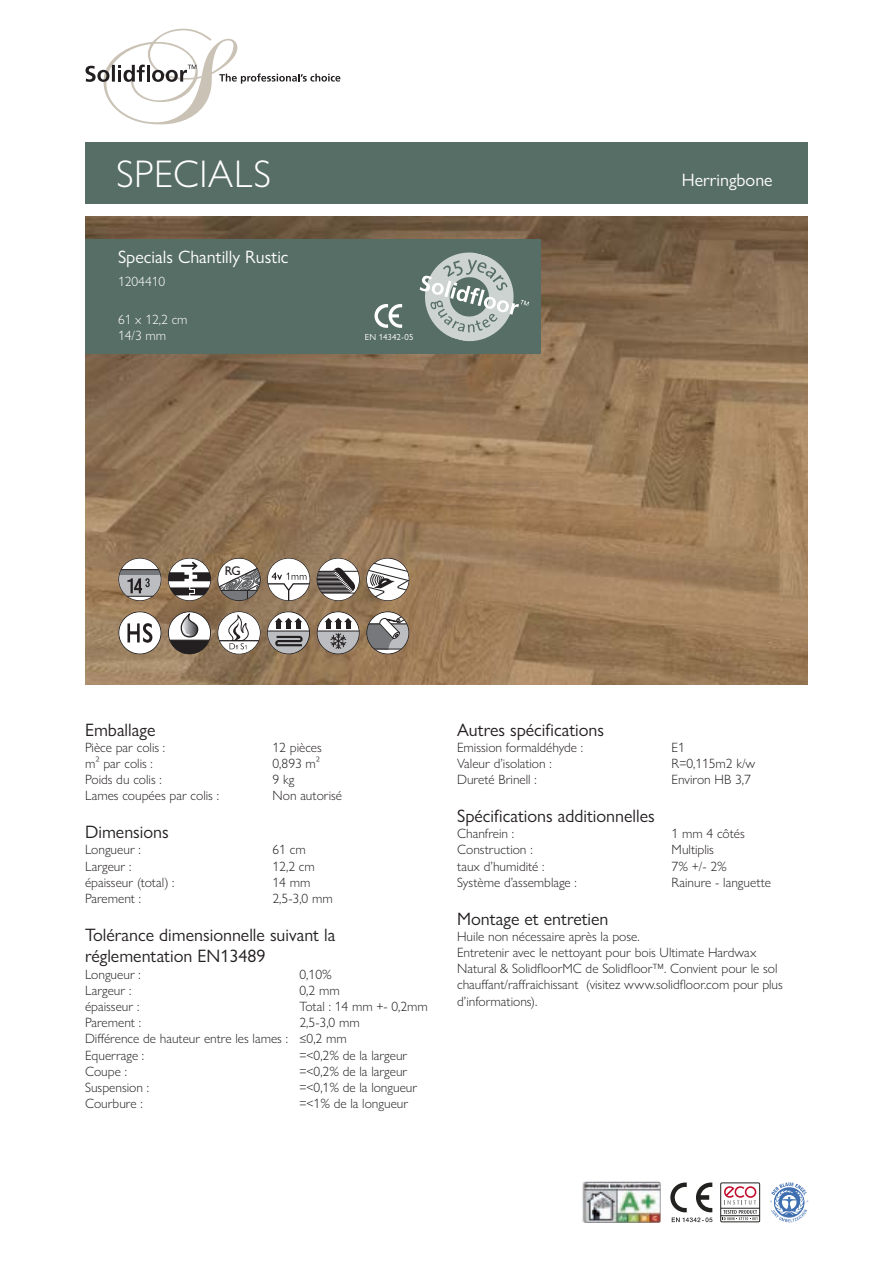
<style>
.page{position:relative;width:893px;height:1263px;background:#fff}
.page>*{position:absolute;margin:0;border:0;box-sizing:border-box;transform-origin:0 0}
.t1{font:300 38.7px "Gill Sans Nova";letter-spacing:.015em;color:#fff}
.t2{font:18px/21.6px "Gill Sans Nova";color:#231f20}
.t3{font:18px "Gill Sans Nova";color:#fff}
.t4{font:300 13.5px/16.2px "Gill Sans Nova";color:#231f20}
.t5{font:300 13.5px/16.2px "Gill Sans Nova";color:#fff}
.t6{font:500 12.6px "Gill Sans Nova";color:#231f20}
.t7{font:8.85px "Gill Sans Nova";letter-spacing:.015em;color:#fff}
</style>
<div class="page">
<img style="left:85px;top:217px;width:723px;height:468px">
<svg style="left:85px;top:29px;width:255px;height:95px"></svg>
<svg style="left:670px;top:1182px;width:42px;height:40px"></svg>
<svg style="left:770px;top:1182px;width:39px;height:41px"></svg>
<svg style="left:724px;top:1186px;width:32px;height:18px"></svg>
<div style="left:720px;top:1182px;width:40px;height:40px;border:1px solid #222221"></div>
<hr style="left:721px;top:1208px;width:39px;height:1px;background:#222221">
<hr style="left:721px;top:1215px;width:39px;height:1px;background:#222221">
<svg style="left:723px;top:1210px;width:34px;height:10px"></svg>
<img style="left:582px;top:1181px;width:79px;height:42px">
<div style="left:85px;top:239px;width:455px;height:115px;background:#576e67"></div>
<div style="left:85px;top:142px;width:723px;height:62px;background:#576e67"></div>
<svg style="left:168px;top:558px;width:43px;height:43px"></svg>
<div style="left:168px;top:558px;width:43px;height:43px;border:1px solid #231f20;border-radius:50%"></div>
<svg style="left:168px;top:612px;width:43px;height:42px"></svg>
<div style="left:168px;top:611px;width:43px;height:43px;border:1px solid #231f20;border-radius:50%"></div>
<svg style="left:119px;top:558px;width:42px;height:43px"></svg>
<div style="left:118px;top:558px;width:43px;height:43px;border:1px solid #231f20;border-radius:50%"></div>
<div style="left:119px;top:612px;width:42px;height:42px;background:#fff;border-radius:50%"></div>
<svg style="left:127px;top:623px;width:25px;height:20px"></svg>
<div style="left:118px;top:611px;width:43px;height:43px;border:1px solid #231f20;border-radius:50%"></div>
<svg style="left:218px;top:558px;width:42px;height:43px"></svg>
<hr style="left:218px;top:590px;width:42px;height:1px;background:#231f20">
<div style="left:217px;top:558px;width:44px;height:43px;border:1px solid #231f20;border-radius:50%"></div>
<svg style="left:218px;top:611px;width:42px;height:43px"></svg>
<hr style="left:218px;top:640px;width:42px;height:1px;background:#231f20">
<svg style="left:227px;top:616px;width:23px;height:33px"></svg>
<div style="left:217px;top:611px;width:44px;height:43px;border:1px solid #231f20;border-radius:50%"></div>
<div style="left:267px;top:558px;width:43px;height:43px;background:#fff;border-radius:50%"></div>
<svg style="left:267px;top:572px;width:43px;height:29px"></svg>
<div style="left:267px;top:558px;width:43px;height:43px;border:1px solid #231f20;border-radius:50%"></div>
<svg style="left:267px;top:612px;width:43px;height:42px"></svg>
<svg style="left:267px;top:632px;width:43px;height:22px"></svg>
<hr style="left:267px;top:631px;width:43px;height:1px;background:#231f20">
<svg style="left:275px;top:618px;width:27px;height:10px"></svg>
<svg style="left:274px;top:635px;width:30px;height:12px"></svg>
<div style="left:267px;top:611px;width:43px;height:43px;border:1px solid #231f20;border-radius:50%"></div>
<svg style="left:317px;top:558px;width:43px;height:43px"></svg>
<hr style="left:317px;top:593px;width:43px;height:1px;background:#231f20">
<div style="left:317px;top:558px;width:43px;height:43px;border:1px solid #231f20;border-radius:50%"></div>
<svg style="left:317px;top:612px;width:42px;height:42px"></svg>
<svg style="left:317px;top:632px;width:42px;height:22px"></svg>
<hr style="left:317px;top:631px;width:42px;height:1px;background:#231f20">
<svg style="left:325px;top:618px;width:27px;height:31px"></svg>
<div style="left:317px;top:611px;width:43px;height:43px;border:1px solid #231f20;border-radius:50%"></div>
<svg style="left:366px;top:558px;width:43px;height:43px"></svg>
<div style="left:366px;top:558px;width:43px;height:43px;border:1px solid #231f20;border-radius:50%"></div>
<svg style="left:367px;top:612px;width:42px;height:42px"></svg>
<div style="left:366px;top:611px;width:43px;height:43px;border:1px solid #231f20;border-radius:50%"></div>
<svg style="left:419px;top:252px;width:110px;height:90px"></svg>
<svg style="left:374px;top:304px;width:28px;height:24px"></svg>
<h1 class="t1" style="left:116px;top:150px;width:156px">SPECIALS</h1>
<h2 class="t3" style="left:118px;top:246px;width:172px">Specials Chantilly Rustic</h2>
<p class="t5" style="left:118px;top:273px;width:49px">1204410</p>
<p class="t5" style="left:118px;top:311px;width:71px">61 x 12,2 cm<br>14/3 mm</p>
<p class="t7" style="left:365px;top:332px;width:50px">EN 14342-05</p>
<h2 class="t3" style="left:682px;top:169px;width:92px">Herringbone</h2>
<p class="t6" style="left:225px;top:563px;width:18px">RG</p>
<h2 class="t2" style="left:85px;top:718px;width:72px">Emballage</h2>
<p class="t4" style="left:85px;top:739px;width:82px">Pièce par colis :</p>
<p class="t4" style="left:273px;top:739px;width:51px">12 pièces</p>
<p class="t4" style="left:85px;top:755px;width:69px">m² par colis :</p>
<p class="t4" style="left:273px;top:755px;width:49px">0,893 m²</p>
<p class="t4" style="left:85px;top:771px;width:78px">Poids du colis :</p>
<p class="t4" style="left:273px;top:771px;width:23px">9 kg</p>
<p class="t4" style="left:85px;top:788px;width:135px">Lames coupées par colis :</p>
<p class="t4" style="left:273px;top:788px;width:71px">Non autorisé</p>
<h2 class="t2" style="left:85px;top:821px;width:85px">Dimensions</h2>
<p class="t4" style="left:85px;top:842px;width:57px">Longueur :</p>
<p class="t4" style="left:273px;top:842px;width:35px">61 cm</p>
<p class="t4" style="left:85px;top:858px;width:48px">Largeur :</p>
<p class="t4" style="left:273px;top:858px;width:44px">12,2 cm</p>
<p class="t4" style="left:85px;top:874px;width:91px">épaisseur (total) :</p>
<p class="t4" style="left:273px;top:874px;width:39px">14 mm</p>
<p class="t4" style="left:85px;top:890px;width:58px">Parement :</p>
<p class="t4" style="left:273px;top:890px;width:62px">2,5-3,0 mm</p>
<h2 class="t2" style="left:85px;top:924px;width:252px">Tolérance dimensionnelle suivant la réglementation EN13489</h2>
<p class="t4" style="left:85px;top:966px;width:57px">Longueur :</p>
<p class="t4" style="left:300px;top:966px;width:34px">0,10%</p>
<p class="t4" style="left:85px;top:982px;width:48px">Largeur :</p>
<p class="t4" style="left:300px;top:982px;width:42px">0,2 mm</p>
<p class="t4" style="left:85px;top:998px;width:56px">épaisseur :</p>
<p class="t4" style="left:300px;top:998px;width:130px">Total : 14 mm +- 0,2mm</p>
<p class="t4" style="left:85px;top:1014px;width:58px">Parement :</p>
<p class="t4" style="left:85px;top:1014px;width:276px;text-indent:215px">2,5-3,0 mm<br>Différence de hauteur entre les lames : ≤0,2 mm<br>Equerrage :</p>
<p class="t4" style="left:300px;top:1047px;width:109px">=&lt;0,2% de la largeur</p>
<p class="t4" style="left:85px;top:1063px;width:43px">Coupe :</p>
<p class="t4" style="left:300px;top:1063px;width:109px">=&lt;0,2% de la largeur</p>
<p class="t4" style="left:85px;top:1079px;width:65px">Suspension :</p>
<p class="t4" style="left:300px;top:1079px;width:119px">=&lt;0,1% de la longueur</p>
<p class="t4" style="left:85px;top:1095px;width:59px">Courbure :</p>
<p class="t4" style="left:300px;top:1095px;width:110px">=&lt;1% de la longueur</p>
<h2 class="t2" style="left:457px;top:718px;width:148px">Autres spécifications</h2>
<p class="t4" style="left:457px;top:739px;width:128px">Emission formaldéhyde :</p>
<p class="t4" style="left:672px;top:739px;width:15px">E1</p>
<p class="t4" style="left:457px;top:755px;width:96px">Valeur d’isolation :</p>
<p class="t4" style="left:672px;top:755px;width:85px">R=0,115m2 k/w</p>
<p class="t4" style="left:457px;top:771px;width:81px">Dureté Brinell :</p>
<p class="t4" style="left:672px;top:771px;width:81px">Environ HB 3,7</p>
<h2 class="t2" style="left:457px;top:805px;width:199px">Spécifications additionnelles</h2>
<p class="t4" style="left:457px;top:825px;width:59px">Chanfrein :</p>
<p class="t4" style="left:672px;top:825px;width:75px">1 mm 4 côtés</p>
<p class="t4" style="left:457px;top:842px;width:77px">Construction :</p>
<p class="t4" style="left:672px;top:842px;width:44px">Multiplis</p>
<p class="t4" style="left:457px;top:858px;width:89px">taux d’humidité :</p>
<p class="t4" style="left:672px;top:858px;width:57px">7% +/- 2%</p>
<p class="t4" style="left:457px;top:874px;width:121px">Système d’assemblage :</p>
<p class="t4" style="left:672px;top:874px;width:101px">Rainure - languette</p>
<h2 class="t2" style="left:457px;top:907px;width:153px">Montage et entretien</h2>
<p class="t4" style="left:457px;top:928px;width:327px">Huile non nécessaire après la pose.<br>Entretenir avec le nettoyant pour bois Ultimate Hardwax Natural &amp; SolidfloorMC de Solidfloor™. Convient pour le sol chauffant/raffraichissant (visitez www.solidfloor.com pour plus d’informations).</p>
</div>
